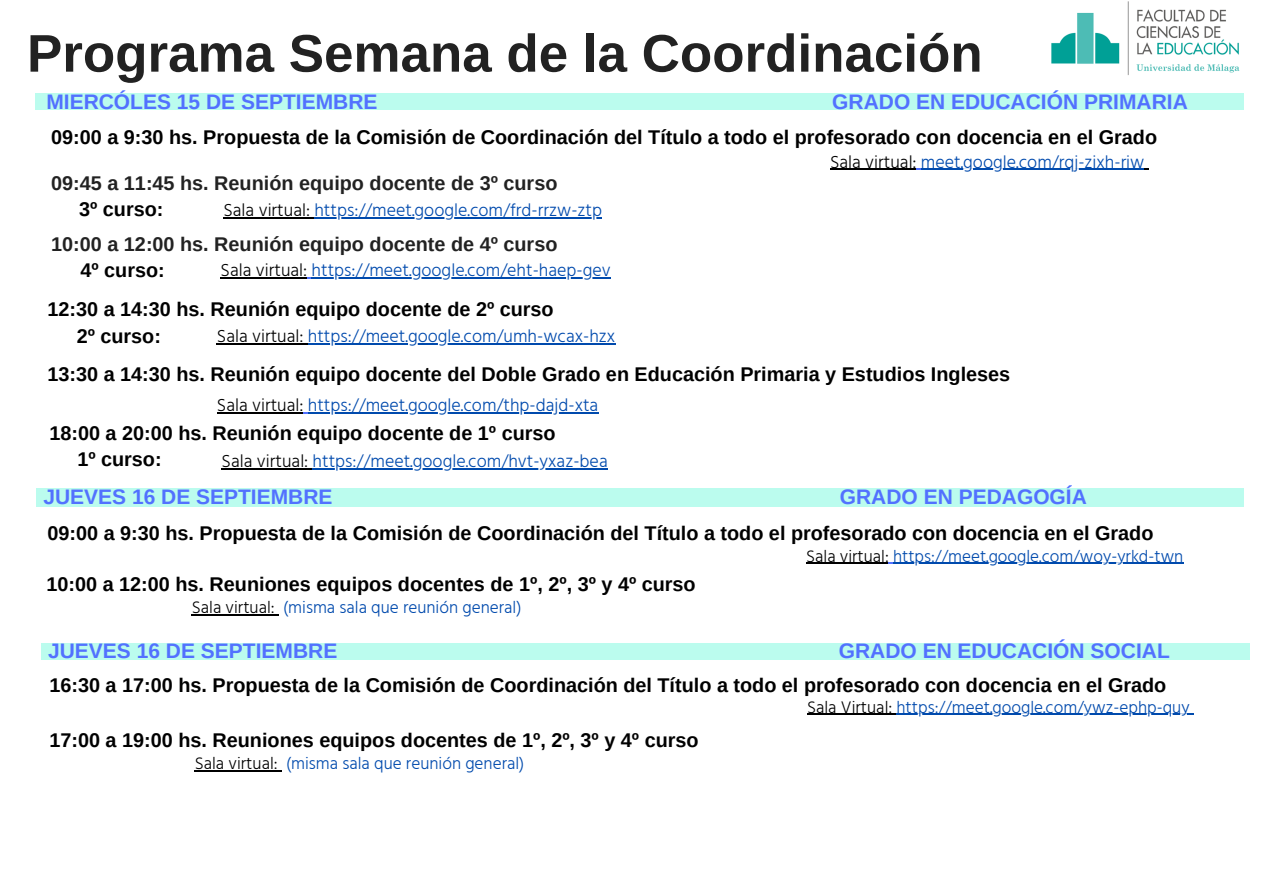
<style>
.page{position:relative;width:1263px;height:894px;background:#fff}
.page>*{position:absolute;margin:0;border:0;box-sizing:border-box;transform-origin:0 0}
.t1{font:700 52.95px "Arimo";color:#222}
.t2{font:700 21px "Arimo";color:#5271ff}
.t3{font:700 19.8px "Arimo";color:#000}
.t4{font:700 19.8px "Arimo";color:#222}
.t5{font:300 18px "Hind Vadodara";color:#004aad}
.t6{font:300 17.25px "Hind Vadodara";color:#004aad}
.s1{color:#000}
</style>
<div class="page">
<img style="left:1051px;top:1px;width:189px;height:74px">
<div style="left:36px;top:488px;width:1208px;height:18px;background:#bbfcee"></div>
<div style="left:41px;top:642px;width:1209px;height:17px;background:#bbfcee"></div>
<hr style="left:807px;top:713px;width:89px;height:1px;background:#000">
<hr style="left:896px;top:713px;width:294px;height:1px;background:#004aad">
<hr style="left:192px;top:614px;width:83px;height:1px;background:#000">
<hr style="left:806px;top:562px;width:34px;height:1px;background:#000">
<hr style="left:848px;top:562px;width:41px;height:1px;background:#000">
<hr style="left:893px;top:562px;width:290px;height:1px;background:#004aad">
<hr style="left:195px;top:770px;width:83px;height:1px;background:#000">
<div style="left:36px;top:93px;width:1208px;height:17px;background:#bbfcee"></div>
<hr style="left:233px;top:217px;width:81px;height:1px;background:#000">
<hr style="left:314px;top:217px;width:288px;height:1px;background:#004aad">
<hr style="left:217px;top:412px;width:87px;height:1px;background:#000">
<hr style="left:308px;top:412px;width:290px;height:1px;background:#004aad">
<hr style="left:830px;top:169px;width:35px;height:1px;background:#000">
<hr style="left:874px;top:169px;width:43px;height:1px;background:#000">
<hr style="left:921px;top:169px;width:223px;height:1px;background:#004aad">
<hr style="left:221px;top:277px;width:86px;height:1px;background:#000">
<hr style="left:312px;top:277px;width:299px;height:1px;background:#004aad">
<hr style="left:217px;top:343px;width:91px;height:1px;background:#000">
<hr style="left:308px;top:343px;width:307px;height:1px;background:#004aad">
<hr style="left:231px;top:468px;width:82px;height:1px;background:#000">
<hr style="left:313px;top:468px;width:295px;height:1px;background:#004aad">
<p class="t1" style="left:27px;top:24px;width:957px">Programa Semana de la Coordinación</p>
<p class="t2" style="left:46px;top:90px;width:333px">MIERCÓLES 15 DE SEPTIEMBRE</p>
<p class="t2" style="left:832px;top:90px;width:357px">GRADO EN EDUCACIÓN PRIMARIA</p>
<p class="t3" style="left:51px;top:126px;width:1107px">09:00 a 9:30 hs. Propuesta de la Comisión de Coordinación del Título a todo el profesorado con docencia en el Grado</p>
<p class="t5" style="left:830px;top:147px;width:316px"><span class="s1">Sala virtual:</span> meet.google.com/rqj-zixh-riw</p>
<p class="t4" style="left:51px;top:172px;width:508px">09:45 a 11:45 hs. Reunión equipo docente de 3º curso</p>
<p class="t3" style="left:79px;top:198px;width:86px">3º curso:</p>
<p class="t5" style="left:223px;top:196px;width:380px"><span class="s1">Sala virtual:</span> https://meet.google.com/frd-rrzw-ztp</p>
<p class="t4" style="left:51px;top:233px;width:508px">10:00 a 12:00 hs. Reunión equipo docente de 4º curso</p>
<p class="t3" style="left:81px;top:259px;width:86px">4º curso:</p>
<p class="t5" style="left:221px;top:256px;width:392px"><span class="s1">Sala virtual:</span> https://meet.google.com/eht-haep-gev</p>
<p class="t3" style="left:47px;top:298px;width:508px">12:30 a 14:30 hs. Reunión equipo docente de 2º curso</p>
<p class="t3" style="left:77px;top:325px;width:86px">2º curso:</p>
<p class="t5" style="left:217px;top:321px;width:400px"><span class="s1">Sala virtual:</span> https://meet.google.com/umh-wcax-hzx</p>
<p class="t3" style="left:47px;top:363px;width:964px">13:30 a 14:30 hs. Reunión equipo docente del Doble Grado en Educación Primaria y Estudios Ingleses</p>
<p class="t5" style="left:217px;top:390px;width:383px"><span class="s1">Sala virtual:</span> https://meet.google.com/thp-dajd-xta</p>
<p class="t3" style="left:49px;top:422px;width:508px">18:00 a 20:00 hs. Reunión equipo docente de 1º curso</p>
<p class="t3" style="left:77px;top:448px;width:86px">1º curso:</p>
<p class="t5" style="left:222px;top:446px;width:388px"><span class="s1">Sala virtual:</span> https://meet.google.com/hvt-yxaz-bea</p>
<p class="t2" style="left:43px;top:485px;width:291px">JUEVES 16 DE SEPTIEMBRE</p>
<p class="t2" style="left:840px;top:485px;width:249px">GRADO EN PEDAGOGÍA</p>
<p class="t3" style="left:47px;top:521px;width:1107px">09:00 a 9:30 hs. Propuesta de la Comisión de Coordinación del Título a todo el profesorado con docencia en el Grado</p>
<p class="t3" style="left:47px;top:572px;width:651px">10:00 a 12:00 hs. Reuniones equipos docentes de 1º, 2º, 3º y 4º curso</p>
<p class="t6" style="left:192px;top:593px;width:331px"><span class="s1">Sala virtual:</span> (misma sala que reunión general)</p>
<p class="t6" style="left:806px;top:542px;width:379px"><span class="s1">Sala virtual:</span> https://meet.google.com/woy-yrkd-twn</p>
<p class="t2" style="left:48px;top:638px;width:291px">JUEVES 16 DE SEPTIEMBRE</p>
<p class="t2" style="left:839px;top:638px;width:333px">GRADO EN EDUCACIÓN SOCIAL</p>
<p class="t3" style="left:49px;top:673px;width:1118px">16:30 a 17:00 hs. Propuesta de la Comisión de Coordinación del Título a todo el profesorado con docencia en el Grado</p>
<p class="t6" style="left:807px;top:693px;width:384px"><span class="s1">Sala Virtual:</span> https://meet.google.com/ywz-ephp-quy</p>
<p class="t3" style="left:49px;top:728px;width:651px">17:00 a 19:00 hs. Reuniones equipos docentes de 1º, 2º, 3º y 4º curso</p>
<p class="t6" style="left:195px;top:749px;width:331px"><span class="s1">Sala virtual:</span> (misma sala que reunión general)</p>
</div>
